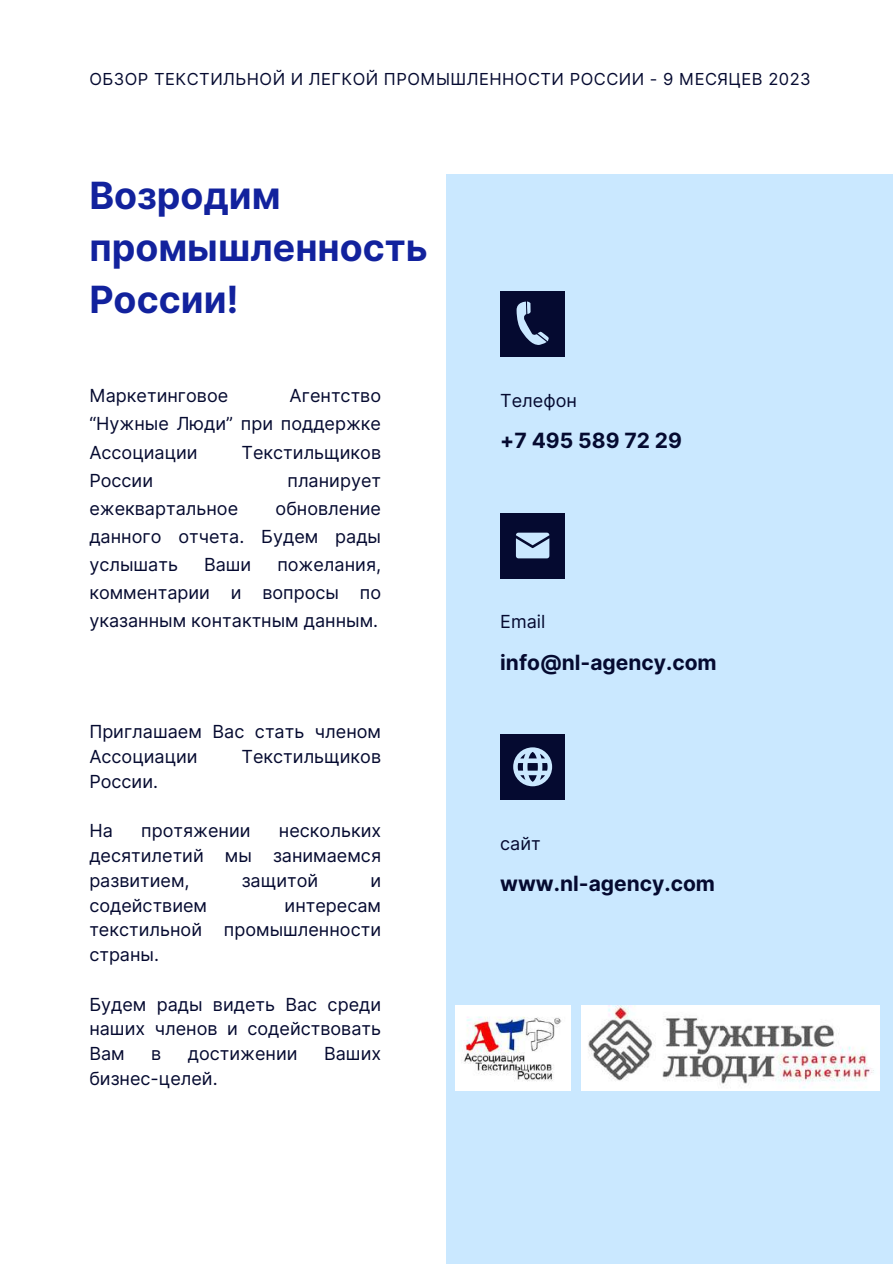
<style>
.page{position:relative;width:893px;height:1264px;background:#fff}
.page>*{position:absolute;margin:0;border:0;box-sizing:border-box;transform-origin:0 0}
.t1{font:700 37.5px/51.8px "Inter";color:#12229d}
.t2{font:700 21px "Inter";color:#050a30}
.t3{font:18px/24.8px "Inter";color:#050a30;text-align:justify}
.t4{font:16.5px "Inter";letter-spacing:.03em;color:#050a30}
</style>
<div class="page">
<div style="left:446px;top:174px;width:446px;height:1089px;background:#cae8ff"></div>
<div style="left:500px;top:291px;width:65px;height:65px;background:#050a30"></div>
<div style="left:500px;top:513px;width:65px;height:65px;background:#050a30"></div>
<div style="left:500px;top:734px;width:65px;height:65px;background:#050a30"></div>
<svg style="left:516px;top:301px;width:33px;height:44px"></svg>
<svg style="left:516px;top:532px;width:33px;height:26px"></svg>
<svg style="left:513px;top:747px;width:39px;height:39px"></svg>
<img style="left:455px;top:1005px;width:115px;height:85px">
<img style="left:581px;top:1005px;width:298px;height:85px">
<p class="t4" style="left:89px;top:69px;width:722px">ОБЗОР ТЕКСТИЛЬНОЙ И ЛЕГКОЙ ПРОМЫШЛЕННОСТИ РОССИИ - 9 МЕСЯЦЕВ 2023</p>
<h1 class="t1" style="left:89px;top:170px;width:340px">Возродим промышленность<br>России!</h1>
<p class="t3" style="left:89px;top:381px;width:293px;line-height:28.2px;text-indent:200px">Агентство “Нужные Люди” при поддержке Ассоциации</p>
<p class="t3" style="left:89px;top:383px;width:140px">Маркетинговое</p>
<p class="t3" style="left:241px;top:439px;width:141px">Текстильщиков</p>
<p class="t3" style="left:89px;top:468px;width:65px">России</p>
<p class="t3" style="left:287px;top:468px;width:95px">планирует</p>
<p class="t3" style="left:89px;top:496px;width:150px">ежеквартальное</p>
<p class="t3" style="left:89px;top:494px;width:293px;line-height:28.2px;text-indent:186px">обновление данного отчета. Будем рады услышать</p>
<p class="t3" style="left:204px;top:552px;width:49px">Ваши</p>
<p class="t3" style="left:89px;top:550px;width:293px;line-height:28.2px;text-indent:188px">пожелания, комментарии и вопросы по указанным контактным данным.</p>
<p class="t3" style="left:89px;top:719px;width:293px">Приглашаем Вас стать членом<br>Ассоциации</p>
<p class="t3" style="left:241px;top:744px;width:141px">Текстильщиков</p>
<p class="t3" style="left:89px;top:769px;width:70px">России.</p>
<p class="t3" style="left:89px;top:818px;width:25px">На</p>
<p class="t3" style="left:141px;top:818px;width:111px">протяжении</p>
<p class="t3" style="left:89px;top:818px;width:293px;text-indent:189px">нескольких десятилетий мы занимаемся развитием,</p>
<p class="t3" style="left:242px;top:868px;width:78px">защитой</p>
<p class="t3" style="left:370px;top:868px;width:12px">и</p>
<p class="t3" style="left:89px;top:892px;width:119px">содействием</p>
<p class="t3" style="left:89px;top:892px;width:293px;text-indent:195px">интересам текстильной промышленности страны.</p>
<p class="t3" style="left:89px;top:991px;width:293px">Будем рады видеть Вас среди наших членов и содействовать Вам</p>
<p class="t3" style="left:151px;top:1041px;width:12px">в</p>
<p class="t3" style="left:188px;top:1041px;width:111px">достижении</p>
<p class="t3" style="left:324px;top:1041px;width:59px">Ваших</p>
<p class="t3" style="left:89px;top:1066px;width:130px">бизнес-целей.</p>
<p class="t3" style="left:500px;top:387px;width:78px">Телефон</p>
<p class="t2" style="left:500px;top:428px;width:183px">+7 495 589 72 29</p>
<p class="t3" style="left:500px;top:609px;width:47px">Email</p>
<p class="t2" style="left:500px;top:649px;width:218px">info@nl-agency.com</p>
<p class="t3" style="left:500px;top:830px;width:42px">сайт</p>
<p class="t2" style="left:500px;top:871px;width:216px">www.nl-agency.com</p>
</div>
